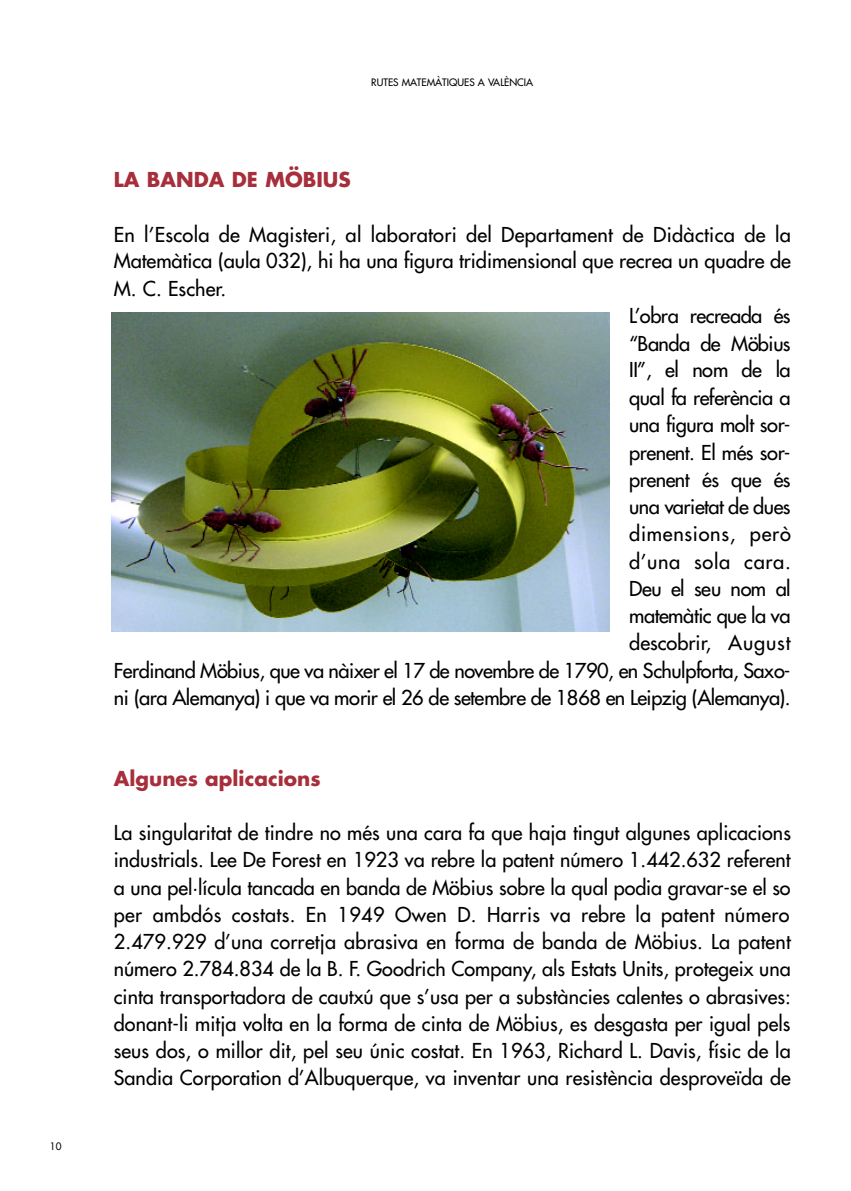
<style>
.page{position:relative;width:851px;height:1191px;background:#fff}
.page>*{position:absolute;margin:0;border:0;box-sizing:border-box;transform-origin:0 0}
.t1{font:20px/27.2px "Futura";letter-spacing:-.005em;color:#000;text-align:justify}
.t2{font:20px "Futura";letter-spacing:-.03em;color:#000}
.t3{font:20px "Futura";letter-spacing:-.025em;color:#000}
.t4{font:20px "Futura";letter-spacing:.015em;color:#000}
.t5{font:700 20px "Futura";color:#a72e3b}
.t6{font:20px "Futura";letter-spacing:.035em;color:#000}
.t7{font:10px "Futura";color:#000}
</style>
<div class="page">
<img style="left:112px;top:312px;width:497px;height:320px">
<p class="t7" style="left:50px;top:1141px;width:13px">10</p>
<p class="t7" style="left:371px;top:78px;width:163px">RUTES MATEMÀTIQUES A VALÈNCIA</p>
<p class="t5" style="left:114px;top:171px;width:238px">LA BANDA DE MÖBIUS</p>
<p class="t4" style="left:114px;top:224px;width:678px">En l’Escola de Magisteri, al laboratori del Departament de Didàctica de la</p>
<p class="t1" style="left:114px;top:249px;width:678px">Matemàtica (aula 032), hi ha una figura tridimensional que recrea un quadre de</p>
<p class="t1" style="left:114px;top:276px;width:114px">M. C. Escher.</p>
<p class="t3" style="left:629px;top:306px;width:163px">L’obra re creada és</p>
<p class="t2" style="left:629px;top:333px;width:163px">“Banda de Möbius</p>
<p class="t2" style="left:629px;top:360px;width:163px">II”, el nom de la</p>
<p class="t2" style="left:629px;top:387px;width:163px">qual fa referència a</p>
<p class="t3" style="left:629px;top:415px;width:163px">una figura molt sor-</p>
<p class="t1" style="left:629px;top:440px;width:163px">p renent. El més sor-</p>
<p class="t2" style="left:629px;top:469px;width:163px">p renent és que és</p>
<p class="t2" style="left:629px;top:496px;width:163px">una varietat de dues</p>
<p class="t6" style="left:629px;top:524px;width:163px">dimensions, però</p>
<p class="t6" style="left:629px;top:551px;width:163px">d’una sola cara.</p>
<p class="t3" style="left:629px;top:578px;width:163px">Deu el seu nom al</p>
<p class="t2" style="left:629px;top:606px;width:163px">matemàtic que la va</p>
<p class="t1" style="left:629px;top:630px;width:163px">descobrir, August</p>
<p class="t3" style="left:114px;top:660px;width:678px">F e rdinand Möbius, que va nàixer el 17 de novembre de 1790, en Schulpforta, Saxo-</p>
<p class="t2" style="left:114px;top:687px;width:678px">ni (ara Alemanya) i que va morir el 26 de setembre de 1868 en Leipzig (Alemanya).</p>
<p class="t5" style="left:114px;top:769px;width:208px">Algunes aplicacions</p>
<p class="t1" style="left:114px;top:820px;width:678px">La singularitat de tindre no més una cara fa que haja tingut algunes aplicacions industrials. Lee De Forest en 1923 va rebre la patent número 1.442.632 referent a una pel·lícula tancada en banda de Möbius sobre la qual podia gravar-se el so per ambdós costats. En 1949 Owen D. Harris va rebre la patent número 2.479.929 d’una corretja abrasiva en forma de banda de Möbius. La patent número 2.784.834 de la B. F. Goodrich Company, als Estats Units, protegeix una cinta transportadora de cautxú que s’usa per a substàncies calentes o abrasives: donant-li mitja volta en la forma de cinta de Möbius, es desgasta per igual pels seus dos, o millor dit, pel seu únic costat. En 1963, Richard L. Davis, físic de la Sandia Corporation d’Albuquerque, va inventar una resistència desproveïda de</p>
</div>
